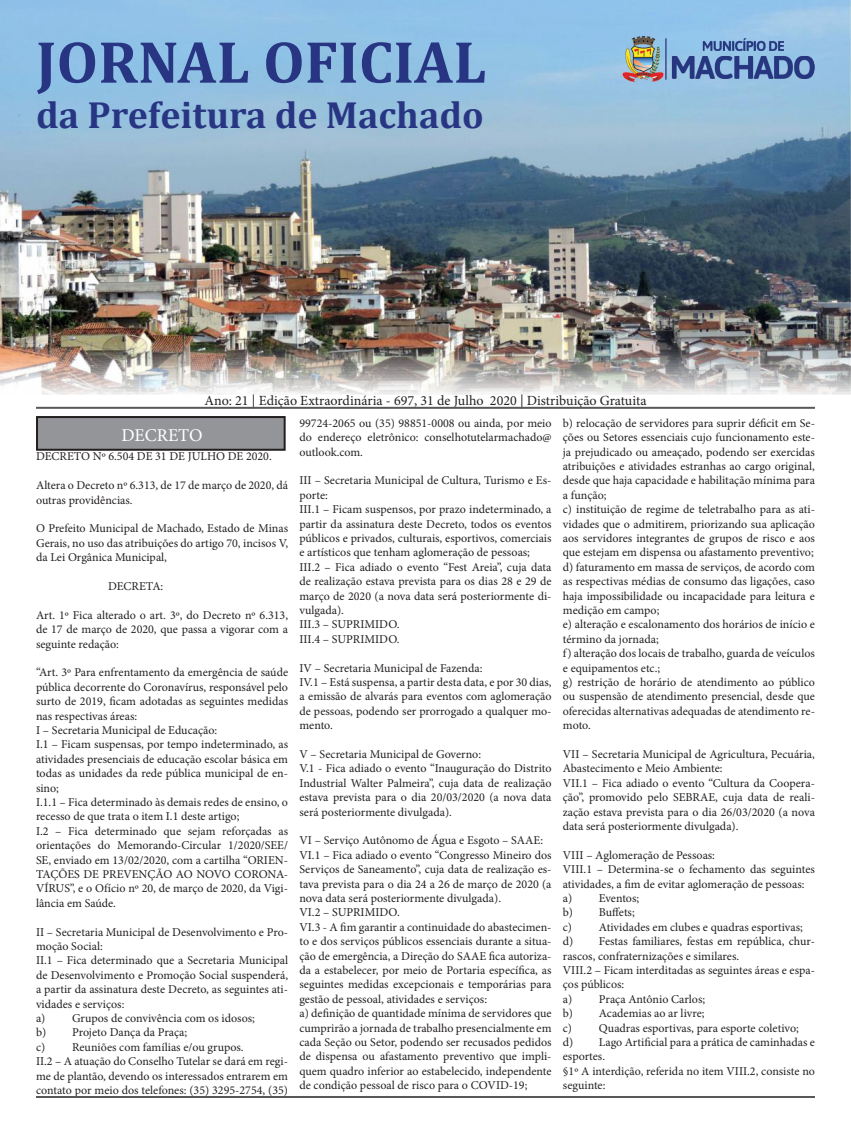
<style>
.page{position:relative;width:851px;height:1134px;background:#fff}
.page>*{position:absolute;margin:0;border:0;box-sizing:border-box;transform-origin:0 0}
.t1{font:700 60px "Cambria";color:#283583}
.t2{font:700 38px "Cambria";color:#283583}
.t3{font:18px "Minion Pro";color:#fff}
.t4{font:14px "Minion Pro";color:#231f20}
.t5{font:12px/14.4px "Minion Pro";color:#231f20;text-align:justify}
</style>
<div class="page">
<img style="left:0;top:0;width:850px;height:395px">
<img style="left:622px;top:36px;width:192px;height:45px">
<hr style="left:36px;top:407px;width:778px;height:2px;background:#57585a">
<div style="left:37px;top:417px;width:247px;height:33px;background:#939598"></div>
<div style="left:36px;top:416px;width:249px;height:35px;border:2px solid #231f20"></div>
<hr style="left:36px;top:1096px;width:778px;height:2px;background:#57585a">
<p class="t1" style="left:36px;top:20px;width:452px">JORNAL OFICIAL</p>
<p class="t2" style="left:36px;top:88px;width:449px">da Prefeitura de Machado</p>
<p class="t4" style="left:204px;top:391px;width:443px">Ano: 21 | Edição Extraordinária - 697, 31 de Julho 2020 | Distribuição Gratuita</p>
<p class="t3" style="left:121px;top:423px;width:83px">DECRETO</p>
<p class="t5" style="left:36px;top:449px;width:237px">DECRETO Nº 6.504 DE 31 DE JULHO DE 2020.</p>
<p class="t5" style="left:36px;top:478px;width:253px">Altera o Decreto nº 6.313, de 17 de março de 2020, dá outras providências.</p>
<p class="t5" style="left:36px;top:521px;width:253px">O Prefeito Municipal de Machado, Estado de Minas Gerais, no uso das atribuições do artigo 70, incisos V, da Lei Orgânica Municipal,</p>
<p class="t5" style="left:108px;top:579px;width:57px">DECRETA:</p>
<p class="t5" style="left:36px;top:608px;width:253px">Art. 1º Fica alterado o art. 3º, do Decreto nº 6.313, de 17 de março de 2020, que passa a vigorar com a seguinte redação:</p>
<p class="t5" style="left:36px;top:665px;width:253px">“Art. 3º Para enfrentamento da emergência de saúde pública decorrente do Coronavírus, responsável pelo surto de 2019, ficam adotadas as seguintes medidas nas respectivas áreas:</p>
<p class="t5" style="left:36px;top:723px;width:183px">I – Secretaria Municipal de Educação:</p>
<p class="t5" style="left:36px;top:737px;width:253px">I.1 – Ficam suspensas, por tempo indeterminado, as atividades presenciais de educação escolar básica em todas as unidades da rede pública municipal de en&shy;sino;</p>
<p class="t5" style="left:36px;top:795px;width:253px">I.1.1 – Fica determinado às demais redes de ensino, o recesso de que trata o item I.1 deste artigo;</p>
<p class="t5" style="left:36px;top:824px;width:253px">I.2 – Fica determinado que sejam reforçadas as orientações do Memorando-Circular 1/2020/SEE/ SE, enviado em 13/02/2020, com a cartilha “ORIEN-TAÇÕES DE PREVENÇÃO AO NOVO CORONA-VÍRUS”, e o Ofício nº 20, de março de 2020, da Vigi&shy;lância em Saúde.</p>
<p class="t5" style="left:36px;top:924px;width:253px">II – Secretaria Municipal de Desenvolvimento e Pro&shy;moção Social:</p>
<p class="t5" style="left:36px;top:953px;width:253px">II.1 – Fica determinado que a Secretaria Municipal de Desenvolvimento e Promoção Social suspenderá, a partir da assinatura deste Decreto, as seguintes ati&shy;vidades e serviços:</p>
<p class="t5" style="left:36px;top:1011px;width:220px">a) Grupos de convivência com os idosos;</p>
<p class="t5" style="left:36px;top:1025px;width:153px">b) Projeto Dança da Praça;</p>
<p class="t5" style="left:36px;top:1040px;width:209px">c) Reuniões com famílias e/ou grupos.</p>
<p class="t5" style="left:36px;top:1054px;width:253px">II.2 – A atuação do Conselho Tutelar se dará em regi&shy;me de plantão, devendo os interessados entrarem em contato por meio dos telefones: (35) 3295-2754, (35)</p>
<p class="t5" style="left:299px;top:416px;width:253px">99724-2065 ou (35) 98851-0008 ou ainda, por meio do endereço eletrônico: conselhotutelarmachado@ outlook.com.</p>
<p class="t5" style="left:299px;top:473px;width:253px">III – Secretaria Municipal de Cultura, Turismo e Es&shy;porte:</p>
<p class="t5" style="left:299px;top:502px;width:253px">III.1 – Ficam suspensos, por prazo indeterminado, a partir da assinatura deste Decreto, todos os eventos públicos e privados, culturais, esportivos, comerciais e artísticos que tenham aglomeração de pessoas;</p>
<p class="t5" style="left:299px;top:560px;width:253px">III.2 – Fica adiado o evento “Fest Areia”, cuja data de realização estava prevista para os dias 28 e 29 de março de 2020 (a nova data será posteriormente di&shy;vulgada).</p>
<p class="t5" style="left:299px;top:617px;width:102px">III.3 – SUPRIMIDO.</p>
<p class="t5" style="left:299px;top:632px;width:102px">III.4 – SUPRIMIDO.</p>
<p class="t5" style="left:299px;top:661px;width:184px">IV – Secretaria Municipal de Fazenda:</p>
<p class="t5" style="left:299px;top:675px;width:253px">IV.1 – Está suspensa, a partir desta data, e por 30 dias, a emissão de alvarás para eventos com aglomeração de pessoas, podendo ser prorrogado a qualquer mo&shy;mento.</p>
<p class="t5" style="left:299px;top:747px;width:183px">V – Secretaria Municipal de Governo:</p>
<p class="t5" style="left:299px;top:761px;width:253px">V.1 - Fica adiado o evento “Inauguração do Distrito Industrial Walter Palmeira”, cuja data de realização estava prevista para o dia 20/03/2020 (a nova data será posteriormente divulgada).</p>
<p class="t5" style="left:299px;top:833px;width:245px">VI – Serviço Autônomo de Água e Esgoto – SAAE:</p>
<p class="t5" style="left:299px;top:848px;width:253px">VI.1 – Fica adiado o evento “Congresso Mineiro dos Serviços de Saneamento”, cuja data de realização es&shy;tava prevista para o dia 24 a 26 de março de 2020 (a nova data será posteriormente divulgada).</p>
<p class="t5" style="left:299px;top:905px;width:102px">VI.2 – SUPRIMIDO.</p>
<p class="t5" style="left:299px;top:920px;width:253px">VI.3 - A fim garantir a continuidade do abastecimen&shy;to e dos serviços públicos essenciais durante a situa&shy;ção de emergência, a Direção do SAAE fica autoriza&shy;da a estabelecer, por meio de Portaria específica, as seguintes medidas excepcionais e temporárias para gestão de pessoal, atividades e serviços:</p>
<p class="t5" style="left:299px;top:1006px;width:253px">a) definição de quantidade mínima de servidores que cumprirão a jornada de trabalho presencialmente em cada Seção ou Setor, podendo ser recusados pedidos de dispensa ou afastamento preventivo que impli&shy;quem quadro inferior ao estabelecido, independente de condição pessoal de risco para o COVID-19;</p>
<p class="t5" style="left:562px;top:416px;width:253px">b) relocação de servidores para suprir déficit em Se&shy;ções ou Setores essenciais cujo funcionamento este&shy;ja prejudicado ou ameaçado, podendo ser exercidas atribuições e atividades estranhas ao cargo original, desde que haja capacidade e habilitação mínima para a função;</p>
<p class="t5" style="left:562px;top:502px;width:253px">c) instituição de regime de teletrabalho para as ati&shy;vidades que o admitirem, priorizando sua aplicação aos servidores integrantes de grupos de risco e aos que estejam em dispensa ou afastamento preventivo;</p>
<p class="t5" style="left:562px;top:560px;width:253px">d) faturamento em massa de serviços, de acordo com as respectivas médias de consumo das ligações, caso haja impossibilidade ou incapacidade para leitura e medição em campo;</p>
<p class="t5" style="left:562px;top:617px;width:253px">e) alteração e escalonamento dos horários de início e término da jornada;</p>
<p class="t5" style="left:562px;top:646px;width:253px">f) alteração dos locais de trabalho, guarda de veículos e equipamentos etc.;</p>
<p class="t5" style="left:562px;top:675px;width:253px">g) restrição de horário de atendimento ao público ou suspensão de atendimento presencial, desde que oferecidas alternativas adequadas de atendimento re&shy;moto.</p>
<p class="t5" style="left:562px;top:747px;width:253px">VII – Secretaria Municipal de Agricultura, Pecuária,<br>Abastecimento e Meio Ambiente:</p>
<p class="t5" style="left:562px;top:776px;width:253px">VII.1 – Fica adiado o evento “Cultura da Coopera&shy;ção”, promovido pelo SEBRAE, cuja data de reali&shy;zação estava prevista para o dia 26/03/2020 (a nova data será posteriormente divulgada).</p>
<p class="t5" style="left:562px;top:848px;width:154px">VIII – Aglomeração de Pessoas:</p>
<p class="t5" style="left:562px;top:862px;width:253px">VIII.1 – Determina-se o fechamento das seguintes atividades, a fim de evitar aglomeração de pessoas:</p>
<p class="t5" style="left:562px;top:891px;width:78px">a) Eventos;</p>
<p class="t5" style="left:562px;top:905px;width:73px">b) Buffets;</p>
<p class="t5" style="left:562px;top:920px;width:241px">c) Atividades em clubes e quadras esportivas;</p>
<p class="t5" style="left:562px;top:934px;width:253px">d) Festas familiares, festas em república, chur&shy;rascos, confraternizações e similares.</p>
<p class="t5" style="left:562px;top:963px;width:253px">VIII.2 – Ficam interditadas as seguintes áreas e espa&shy;ços públicos:</p>
<p class="t5" style="left:562px;top:992px;width:144px">a) Praça Antônio Carlos;</p>
<p class="t5" style="left:562px;top:1006px;width:143px">b) Academias ao ar livre;</p>
<p class="t5" style="left:562px;top:1021px;width:237px">c) Quadras esportivas, para esporte coletivo;</p>
<p class="t5" style="left:562px;top:1035px;width:253px">d) Lago Artificial para a prática de caminhadas e esportes.</p>
<p class="t5" style="left:562px;top:1064px;width:253px">§1º A interdição, referida no item VIII.2, consiste no seguinte:</p>
</div>
